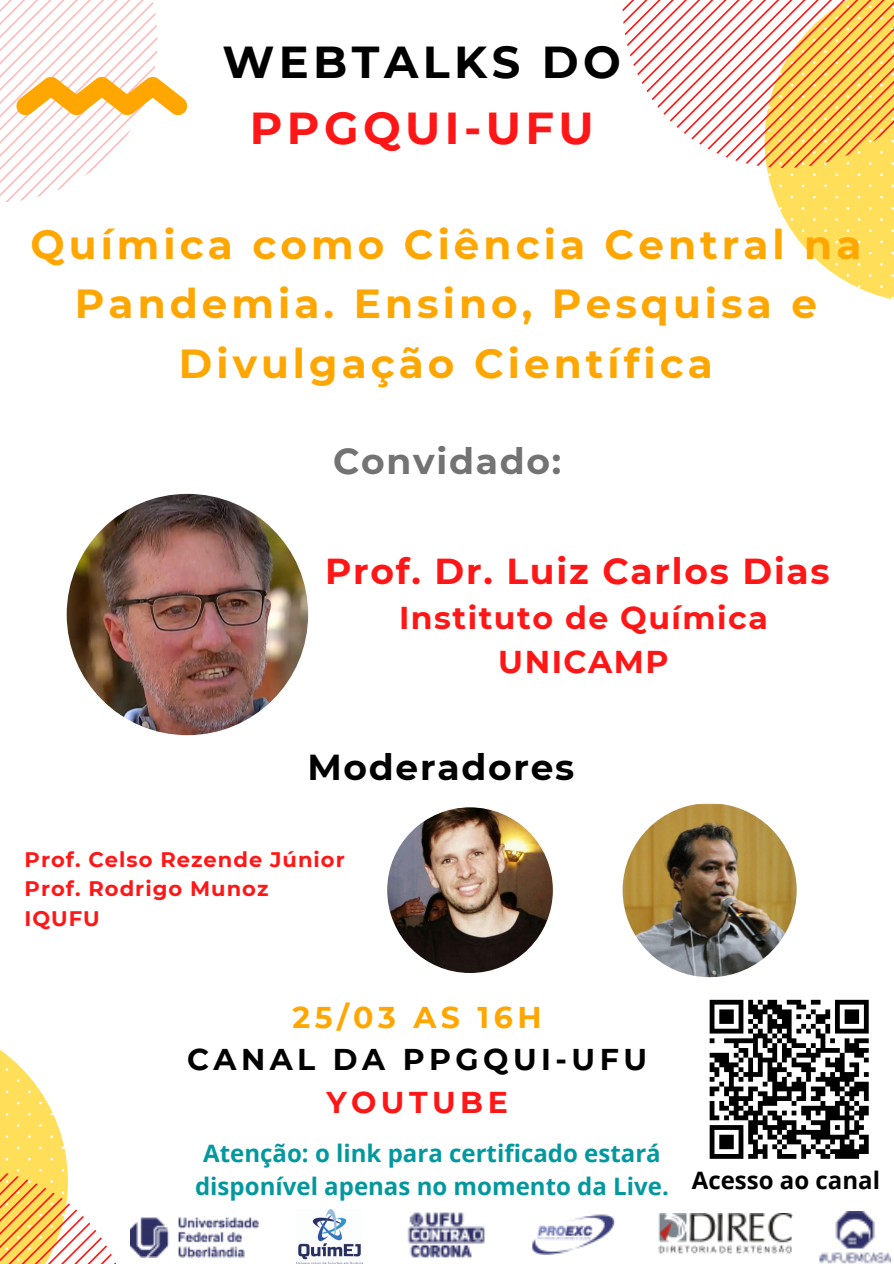
<style>
.page{position:relative;width:894px;height:1264px;background:#fff}
.page>*{position:absolute;margin:0;border:0;box-sizing:border-box;transform-origin:0 0}
.t1{font:700 44.7px/66.4px "Montserrat";letter-spacing:.1em;color:#000;text-align:center}
.t2{font:700 40.5px/59.7px "Montserrat";letter-spacing:.1em;color:#ffa700;text-align:center}
.t3{font:700 36px "Montserrat";letter-spacing:.05em;color:#ff1616}
.t4{font:700 36px "Montserrat";letter-spacing:.05em;color:#000}
.t5{font:700 36px "Montserrat";letter-spacing:.05em;color:#737373}
.t6{font:700 31.5px "Montserrat";letter-spacing:.05em;color:#ff1616}
.t7{font:700 30px "Montserrat";letter-spacing:.15em;color:#000}
.t8{font:700 30px "Montserrat";letter-spacing:.15em;color:#ffa700}
.t9{font:700 30px "Montserrat";letter-spacing:.15em;color:#ff1616}
.t10{font:700 24px/32.7px "Open Sans";color:#03989e;text-align:center}
.t11{font:700 24px "Open Sans";color:#000}
.t12{font:700 21px "Montserrat";letter-spacing:.05em;color:#ff1616}
.s1{color:#ff1616}
</style>
<div class="page">
<svg style="left:622px;top:0;width:271px;height:300px"></svg>
<svg style="left:0;top:0;width:187px;height:202px"></svg>
<svg style="left:0;top:1050px;width:116px;height:213px"></svg>
<img style="left:130px;top:1217px;width:129px;height:40px">
<img style="left:296px;top:1209px;width:66px;height:54px">
<img style="left:407px;top:1212px;width:78px;height:46px">
<img style="left:658px;top:1213px;width:136px;height:41px">
<img style="left:532px;top:1214px;width:83px;height:40px">
<img style="left:819px;top:1211px;width:71px;height:52px">
<img style="left:387px;top:807px;width:165px;height:166px;border-radius:50%">
<img style="left:67px;top:494px;width:241px;height:241px;border-radius:50%">
<img style="left:622px;top:803px;width:174px;height:174px;border-radius:50%">
<svg style="left:709px;top:999px;width:159px;height:159px"></svg>
<p class="t1" style="left:222px;top:28px;width:400px">WEBTALKS DO<br><span class="s1">PPGQUI-UFU</span></p>
<p class="t2" style="left:30px;top:214px;width:832px">Química como Ciência Central na<br>Pandemia. Ensino, Pesquisa e<br>Divulgação Científica</p>
<p class="t5" style="left:333px;top:439px;width:229px">Convidado:</p>
<p class="t3" style="left:325px;top:549px;width:506px">Prof. Dr. Luiz Carlos Dias</p>
<p class="t6" style="left:399px;top:598px;width:370px">Instituto de Química</p>
<p class="t6" style="left:498px;top:642px;width:172px">UNICAMP</p>
<p class="t4" style="left:307px;top:744px;width:268px">Moderadores</p>
<p class="t12" style="left:25px;top:846px;width:321px">Prof. Celso Rezende Júnior</p>
<p class="t12" style="left:25px;top:876px;width:245px">Prof. Rodrigo Munoz</p>
<p class="t12" style="left:25px;top:905px;width:77px">IQUFU</p>
<p class="t8" style="left:292px;top:998px;width:251px">25/03 AS 16H</p>
<p class="t7" style="left:187px;top:1041px;width:461px">CANAL DA PPGQUI-UFU</p>
<p class="t9" style="left:326px;top:1084px;width:183px">YOUTUBE</p>
<p class="t10" style="left:195px;top:1136px;width:475px">Atenção: o link para certificado estará disponível apenas no momento da Live.</p>
<p class="t11" style="left:691px;top:1163px;width:190px">Acesso ao canal</p>
</div>
